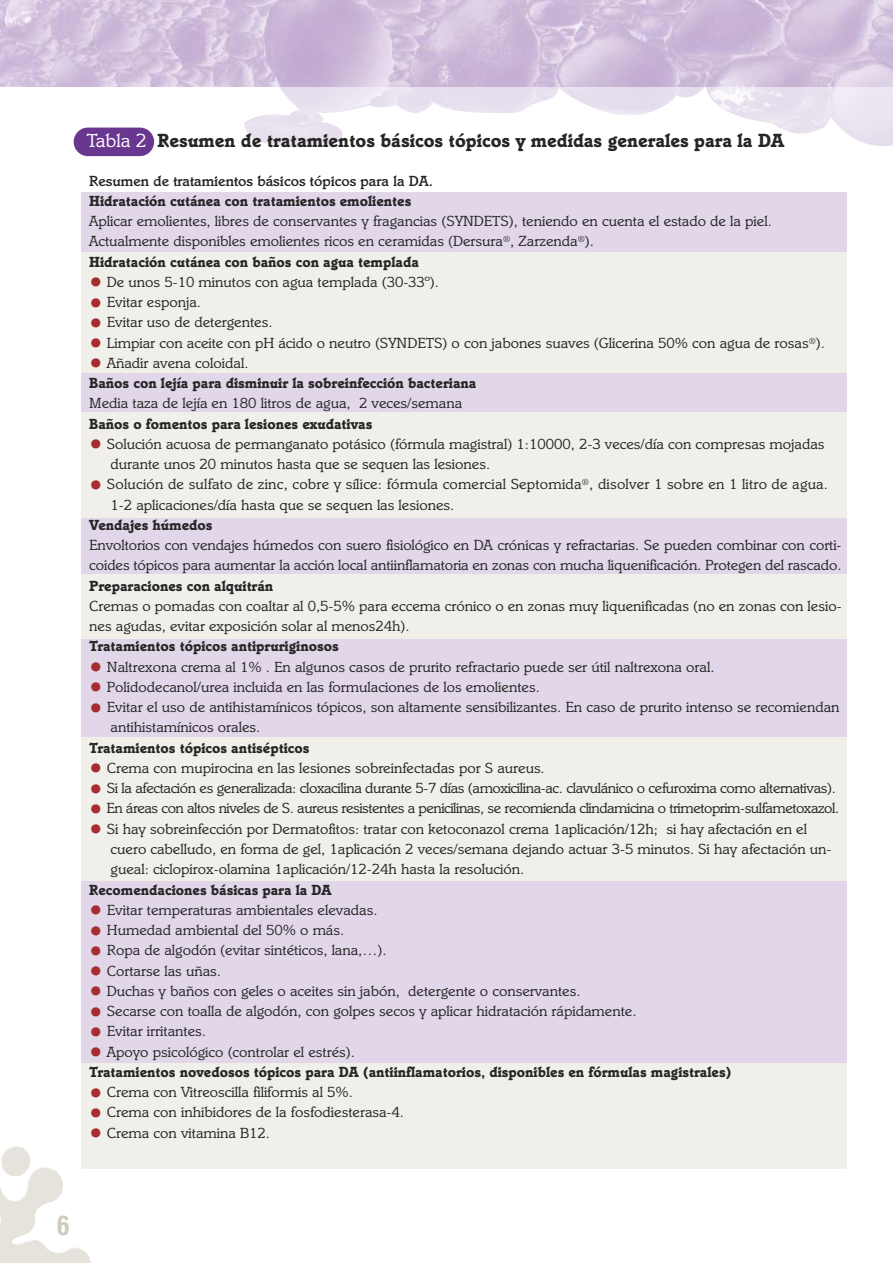
<style>
.page{position:relative;width:893px;height:1263px;background:#fff}
.page>*{position:absolute;margin:0;border:0;box-sizing:border-box;transform-origin:0 0}
.t1{font:700 condensed 27px "Helvetica Rounded";color:#cfc9ba}
.t2{font:700 19.5px "Italia";color:#272627}
.t3{font:15px/20.2px "Italia";color:#272627}
.t4{font:700 15px/20.2px "Italia";color:#272627}
.t5{font:15px "Italia";letter-spacing:-.025em;color:#272627}
.t6{font:15px "Italia";letter-spacing:-.03em;color:#272627}
.t7{font:500 15px "Italia";color:#272627}
.s1{font-weight:400;color:#fff}
.s2{font-weight:700}
.s3{font-size:27px;color:#a62c32}
.s4{font-weight:400;font-size:27px;color:#a62c32}
.s5{font-weight:400}
</style>
<div class="page">
<img style="left:73px;top:87px;width:820px;height:60px">
<img style="left:1px;top:0;width:892px;height:87px">
<img style="left:448px;top:0;width:407px;height:202px">
<img style="left:706px;top:87px;width:149px;height:52px">
<img style="left:448px;top:87px;width:257px;height:28px">
<div style="left:81px;top:192px;width:765px;height:977px;background:#f0efea"></div>
<div style="left:81px;top:518px;width:765px;height:56px;background:#e1d7e9"></div>
<div style="left:81px;top:640px;width:765px;height:97px;background:#e1d7e9"></div>
<div style="left:81px;top:881px;width:765px;height:181px;background:#e1d7e9"></div>
<div style="left:81px;top:192px;width:765px;height:60px;background:#e1d7e9"></div>
<div style="left:81px;top:374px;width:765px;height:38px;background:#e1d7e9"></div>
<div style="left:74px;top:128px;width:80px;height:28px;background:#693790;border-radius:14px"></div>
<img style="left:1px;top:1146px;width:90px;height:116px">
<h2 class="t2" style="left:87px;top:133px;width:699px"><span class="s1">Tabla 2</span> Resumen de tratamientos básicos tópicos y medidas generales para la DA</h2>
<p class="t7" style="left:89px;top:175px;width:345px">Resumen de tratamientos básicos tópicos para la DA.</p>
<p class="t4" style="left:89px;top:192px;width:324px">Hidratación cutánea con tratamientos emolientes</p>
<p class="t3" style="left:89px;top:212px;width:684px">Aplicar emolientes, libres de conservantes y fragancias (SYNDETS), teniendo en cuenta el estado de la piel.<br>Actualmente disponibles emolientes ricos en ceramidas (Dersura<sup>®</sup>, Zarzenda<sup>®</sup>).<br><span class="s2">Hidratación cutánea con baños con agua templada</span></p>
<p class="t3" style="left:89px;top:273px;width:351px"><span class="s3">•</span> De unos 5-10 minutos con agua templada (30-33º).</p>
<p class="t3" style="left:89px;top:293px;width:113px"><span class="s3">•</span> Evitar esponja.</p>
<p class="t3" style="left:89px;top:314px;width:185px"><span class="s3">•</span> Evitar uso de detergentes.</p>
<p class="t3" style="left:89px;top:334px;width:737px"><span class="s3">•</span> Limpiar con aceite con pH ácido o neutro (SYNDETS) o con jabones suaves (Glicerina 50% con agua de rosas<sup>®</sup>).</p>
<p class="t4" style="left:89px;top:354px;width:389px"><span class="s4">•</span> <span class="s5">Añadir avena coloidal.<br></span>Baños con lejía para disminuir la sobreinfección bacteriana</p>
<p class="t3" style="left:89px;top:395px;width:374px">Media taza de lejía en 180 litros de agua, 2 veces/semana</p>
<p class="t4" style="left:89px;top:415px;width:285px">Baños o fomentos para lesiones exudativas</p>
<p class="t3" style="left:111px;top:435px;width:715px;text-indent:-21px"><span class="s3">•</span> Solución acuosa de permanganato potásico (fórmula magistral) 1:10000, 2-3 veces/día con compresas mojadas durante unos 20 minutos hasta que se sequen las lesiones.</p>
<p class="t3" style="left:111px;top:476px;width:719px;text-indent:-21px"><span class="s3">•</span> Solución de sulfato de zinc, cobre y sílice: fórmula comercial Septomida<sup>®</sup>, disolver 1 sobre en 1 litro de agua.<br>1-2 aplicaciones/día hasta que se sequen las lesiones.</p>
<p class="t4" style="left:89px;top:516px;width:125px">Vendajes húmedos</p>
<p class="t3" style="left:89px;top:536px;width:754px">Envoltorios con vendajes húmedos con suero fisiológico en DA crónicas y refractarias. Se pueden combinar con corti&shy;coides tópicos para aumentar la acción local antiinflamatoria en zonas con mucha liquenificación. Protegen del rascado.</p>
<p class="t4" style="left:89px;top:577px;width:186px">Preparaciones con alquitrán</p>
<p class="t3" style="left:89px;top:597px;width:754px">Cremas o pomadas con coaltar al 0,5-5% para eccema crónico o en zonas muy liquenificadas (no en zonas con lesio&shy;nes agudas, evitar exposición solar al menos24h).</p>
<p class="t4" style="left:89px;top:638px;width:251px">Tratamientos tópicos antipruriginosos</p>
<p class="t3" style="left:89px;top:658px;width:627px"><span class="s3">•</span> Naltrexona crema al 1% . En algunos casos de prurito refractario puede ser útil naltrexona oral.</p>
<p class="t3" style="left:89px;top:678px;width:452px"><span class="s3">•</span> Polidodecanol/urea incluida en las formulaciones de los emolientes.</p>
<p class="t3" style="left:111px;top:698px;width:730px;text-indent:-21px"><span class="s3">•</span> Evitar el uso de antihistamínicos tópicos, son altamente sensibilizantes. En caso de prurito intenso se recomiendan antihistamínicos orales.</p>
<p class="t4" style="left:89px;top:739px;width:222px">Tratamientos tópicos antisépticos</p>
<p class="t3" style="left:89px;top:759px;width:457px"><span class="s3">•</span> Crema con mupirocina en las lesiones sobreinfectadas por S aureus.</p>
<p class="t5" style="left:89px;top:783px;width:748px"><span class="s3">•</span> Si la afectación es generalizada: cloxacilina durante 5-7 días (amoxicilina-ac. clavulánico o cefuroxima como alternativas).</p>
<p class="t6" style="left:89px;top:803px;width:751px"><span class="s3">•</span> En áreas con altos niveles de S. aureus resistentes a penicilinas, se recomienda clindamicina o trimetoprim-sulfametoxazol.</p>
<p class="t3" style="left:111px;top:820px;width:722px;text-indent:-21px"><span class="s3">•</span> Si hay sobreinfección por Dermatofitos: tratar con ketoconazol crema 1aplicación/12h; si hay afectación en el cuero cabelludo, en forma de gel, 1aplicación 2 veces/semana dejando actuar 3-5 minutos. Si hay afectación un&shy;gueal: ciclopirox-olamina 1aplicación/12-24h hasta la resolución.</p>
<p class="t4" style="left:89px;top:881px;width:244px">Recomendaciones básicas para la DA</p>
<p class="t3" style="left:89px;top:901px;width:290px"><span class="s3">•</span> Evitar temperaturas ambientales elevadas.</p>
<p class="t3" style="left:89px;top:921px;width:256px"><span class="s3">•</span> Humedad ambiental del 50% o más.</p>
<p class="t3" style="left:89px;top:941px;width:299px"><span class="s3">•</span> Ropa de algodón (evitar sintéticos, lana,…).</p>
<p class="t3" style="left:89px;top:962px;width:133px"><span class="s3">•</span> Cortarse las uñas.</p>
<p class="t3" style="left:89px;top:982px;width:493px"><span class="s3">•</span> Duchas y baños con geles o aceites sin jabón, detergente o conservantes.</p>
<p class="t3" style="left:89px;top:1002px;width:549px"><span class="s3">•</span> Secarse con toalla de algodón, con golpes secos y aplicar hidratación rápidamente.</p>
<p class="t3" style="left:89px;top:1022px;width:118px"><span class="s3">•</span> Evitar irritantes.</p>
<p class="t4" style="left:89px;top:1043px;width:644px"><span class="s4">•</span> <span class="s5">Apoyo psicológico (controlar el estrés).<br></span>Tratamientos novedosos tópicos para DA (antiinflamatorios, disponibles en fórmulas magistrales)</p>
<p class="t3" style="left:89px;top:1083px;width:265px"><span class="s3">•</span> Crema con Vitreoscilla filiformis al 5%.</p>
<p class="t3" style="left:89px;top:1103px;width:316px"><span class="s3">•</span> Crema con inhibidores de la fosfodiesterasa-4.</p>
<p class="t3" style="left:89px;top:1124px;width:182px"><span class="s3">•</span> Crema con vitamina B12.</p>
<h1 class="t1" style="left:57px;top:1215px;width:14px">6</h1>
</div>
